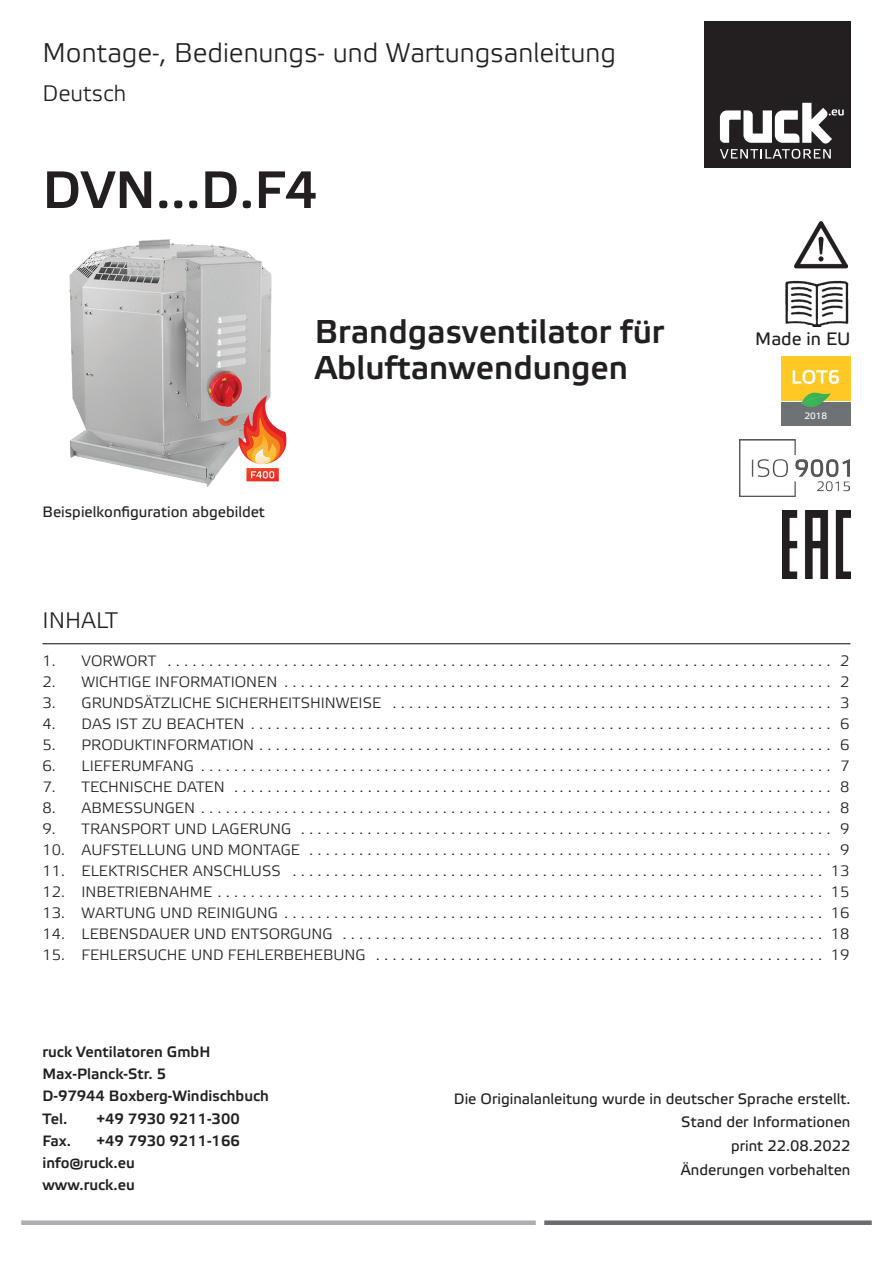
<style>
.page{position:relative;width:893px;height:1263px;background:#fff}
.page>*{position:absolute;margin:0;border:0;box-sizing:border-box;transform-origin:0 0}
.t1{font:500 52.5px "Etelka";color:#231f20}
.t2{font:500 33px/36px "Etelka";color:#231f20}
.t3{font:300 27px "Etelka";color:#231f20}
.t4{font:300 22.5px "Etelka";color:#231f20}
.t5{font:18px "Etelka Text";color:#231f20}
.t6{font:15px "Arial";color:#231f20}
.t7{font:15px/23.7px "Etelka Text";color:#231f20;text-align:right}
.t8{font:500 15px/22.2px "Etelka";color:#231f20}
.t9{font:9.15px "Etelka Text";color:#fff}
.s1{font-family:"Etelka";font-weight:300}
</style>
<div class="page">
<hr style="left:43px;top:643px;width:807px;height:1px;background:#231f20">
<div style="left:21px;top:1220px;width:515px;height:5px;background:#adaeb1"></div>
<div style="left:544px;top:1220px;width:328px;height:5px;background:#6c6c70"></div>
<img style="left:69px;top:239px;width:218px;height:248px">
<img style="left:794px;top:221px;width:54px;height:48px">
<img style="left:785px;top:280px;width:64px;height:47px">
<div style="left:781px;top:356px;width:69px;height:45px;background:#fec925"></div>
<div style="left:781px;top:402px;width:69px;height:23px;background:#6e7275"></div>
<svg style="left:801px;top:393px;width:30px;height:14px"></svg>
<svg style="left:793px;top:370px;width:46px;height:14px"></svg>
<div style="left:704px;top:21px;width:146px;height:147px;background:#231f20"></div>
<svg style="left:720px;top:103px;width:124px;height:56px"></svg>
<img style="left:739px;top:440px;width:110px;height:56px">
<img style="left:782px;top:511px;width:68px;height:67px">
<h3 class="t3" style="left:43px;top:37px;width:575px">Montage-, Bedienungs- und Wartungsanleitung</h3>
<h3 class="t4" style="left:43px;top:81px;width:85px">Deutsch</h3>
<h1 class="t1" style="left:43px;top:160px;width:277px">DVN...D.F4</h1>
<p class="t7" style="left:43px;top:501px;width:224px">Beispielkonfiguration abgebildet</p>
<h3 class="t4" style="left:43px;top:607px;width:77px">INHALT</h3>
<h2 class="t2" style="left:315px;top:315px;width:351px">Brandgasventilator für<br>Abluftanwendungen</h2>
<p class="t5" style="left:755px;top:328px;width:97px">Made in EU</p>
<p class="t9" style="left:804px;top:410px;width:24px">2018</p>
<p class="t6" style="left:43px;top:651px;width:808px"><span class="s1">1. VORWORT</span> . . . . . . . . . . . . . . . . . . . . . . . . . . . . . . . . . . . . . . . . . . . . . . . . . . . . . . . . . . . . . . . . . . . . . . . . . . . . . . . . <span class="s1">2</span></p>
<p class="t6" style="left:43px;top:672px;width:808px"><span class="s1">2. WICHTIGE INFORMATIONEN</span> . . . . . . . . . . . . . . . . . . . . . . . . . . . . . . . . . . . . . . . . . . . . . . . . . . . . . . . . . . . . . . . . . . <span class="s1">2</span></p>
<p class="t6" style="left:43px;top:693px;width:808px"><span class="s1">3. GRUNDSÄTZLICHE SICHERHEITSHINWEISE</span> . . . . . . . . . . . . . . . . . . . . . . . . . . . . . . . . . . . . . . . . . . . . . . . . . . . . . <span class="s1">3</span></p>
<p class="t6" style="left:43px;top:714px;width:808px"><span class="s1">4. DAS IST ZU BEACHTEN</span> . . . . . . . . . . . . . . . . . . . . . . . . . . . . . . . . . . . . . . . . . . . . . . . . . . . . . . . . . . . . . . . . . . . . . . <span class="s1">6</span></p>
<p class="t6" style="left:43px;top:735px;width:808px"><span class="s1">5. PRODUKTINFORMATION</span> . . . . . . . . . . . . . . . . . . . . . . . . . . . . . . . . . . . . . . . . . . . . . . . . . . . . . . . . . . . . . . . . . . . . . <span class="s1">6</span></p>
<p class="t6" style="left:43px;top:756px;width:808px"><span class="s1">6. LIEFERUMFANG</span> . . . . . . . . . . . . . . . . . . . . . . . . . . . . . . . . . . . . . . . . . . . . . . . . . . . . . . . . . . . . . . . . . . . . . . . . . . . . <span class="s1">7</span></p>
<p class="t6" style="left:43px;top:777px;width:808px"><span class="s1">7. TECHNISCHE DATEN</span> . . . . . . . . . . . . . . . . . . . . . . . . . . . . . . . . . . . . . . . . . . . . . . . . . . . . . . . . . . . . . . . . . . . . . . . . <span class="s1">8</span></p>
<p class="t6" style="left:43px;top:798px;width:809px"><span class="s1">8. ABMESSUNGEN</span> . . . . . . . . . . . . . . . . . . . . . . . . . . . . . . . . . . . . . . . . . . . . . . . . . . . . . . . . . . . . . . . . . . . . . . . . . . . . <span class="s1">8</span></p>
<p class="t6" style="left:43px;top:819px;width:809px"><span class="s1">9. TRANSPORT UND LAGERUNG</span> . . . . . . . . . . . . . . . . . . . . . . . . . . . . . . . . . . . . . . . . . . . . . . . . . . . . . . . . . . . . . . . . <span class="s1">9</span></p>
<p class="t6" style="left:43px;top:840px;width:809px"><span class="s1">10. AUFSTELLUNG UND MONTAGE</span> . . . . . . . . . . . . . . . . . . . . . . . . . . . . . . . . . . . . . . . . . . . . . . . . . . . . . . . . . . . . . . . <span class="s1">9</span></p>
<p class="t6" style="left:43px;top:861px;width:808px"><span class="s1">11. ELEKTRISCHER ANSCHLUSS</span> . . . . . . . . . . . . . . . . . . . . . . . . . . . . . . . . . . . . . . . . . . . . . . . . . . . . . . . . . . . . . . . . <span class="s1">13</span></p>
<p class="t6" style="left:43px;top:882px;width:808px"><span class="s1">12. INBETRIEBNAHME</span> . . . . . . . . . . . . . . . . . . . . . . . . . . . . . . . . . . . . . . . . . . . . . . . . . . . . . . . . . . . . . . . . . . . . . . . . . <span class="s1">15</span></p>
<p class="t6" style="left:43px;top:903px;width:808px"><span class="s1">13. WARTUNG UND REINIGUNG</span> . . . . . . . . . . . . . . . . . . . . . . . . . . . . . . . . . . . . . . . . . . . . . . . . . . . . . . . . . . . . . . . . . <span class="s1">16</span></p>
<p class="t6" style="left:43px;top:924px;width:808px"><span class="s1">14. LEBENSDAUER UND ENTSORGUNG</span> . . . . . . . . . . . . . . . . . . . . . . . . . . . . . . . . . . . . . . . . . . . . . . . . . . . . . . . . . . <span class="s1">18</span></p>
<p class="t6" style="left:43px;top:945px;width:808px"><span class="s1">15. FEHLERSUCHE UND FEHLERBEHEBUNG</span> . . . . . . . . . . . . . . . . . . . . . . . . . . . . . . . . . . . . . . . . . . . . . . . . . . . . . . <span class="s1">19</span></p>
<p class="t8" style="left:43px;top:1041px;width:228px">ruck Ventilatoren GmbH<br>Max-Planck-Str. 5<br>D-97944 Boxberg-Windischbuch<br>Tel.</p>
<p class="t8" style="left:97px;top:1108px;width:145px">+49 7930 9211-300</p>
<p class="t8" style="left:43px;top:1130px;width:199px;text-indent:54px">+49 7930 9211-166 info@ruck.eu<br>www.ruck.eu</p>
<p class="t8" style="left:43px;top:1130px;width:30px">Fax.</p>
<p class="t7" style="left:454px;top:1087px;width:398px">Die Originalanleitung wurde in deutscher Sprache erstellt.<br>Stand der Informationen<br>print 22.08.2022<br>Änderungen vorbehalten</p>
</div>
